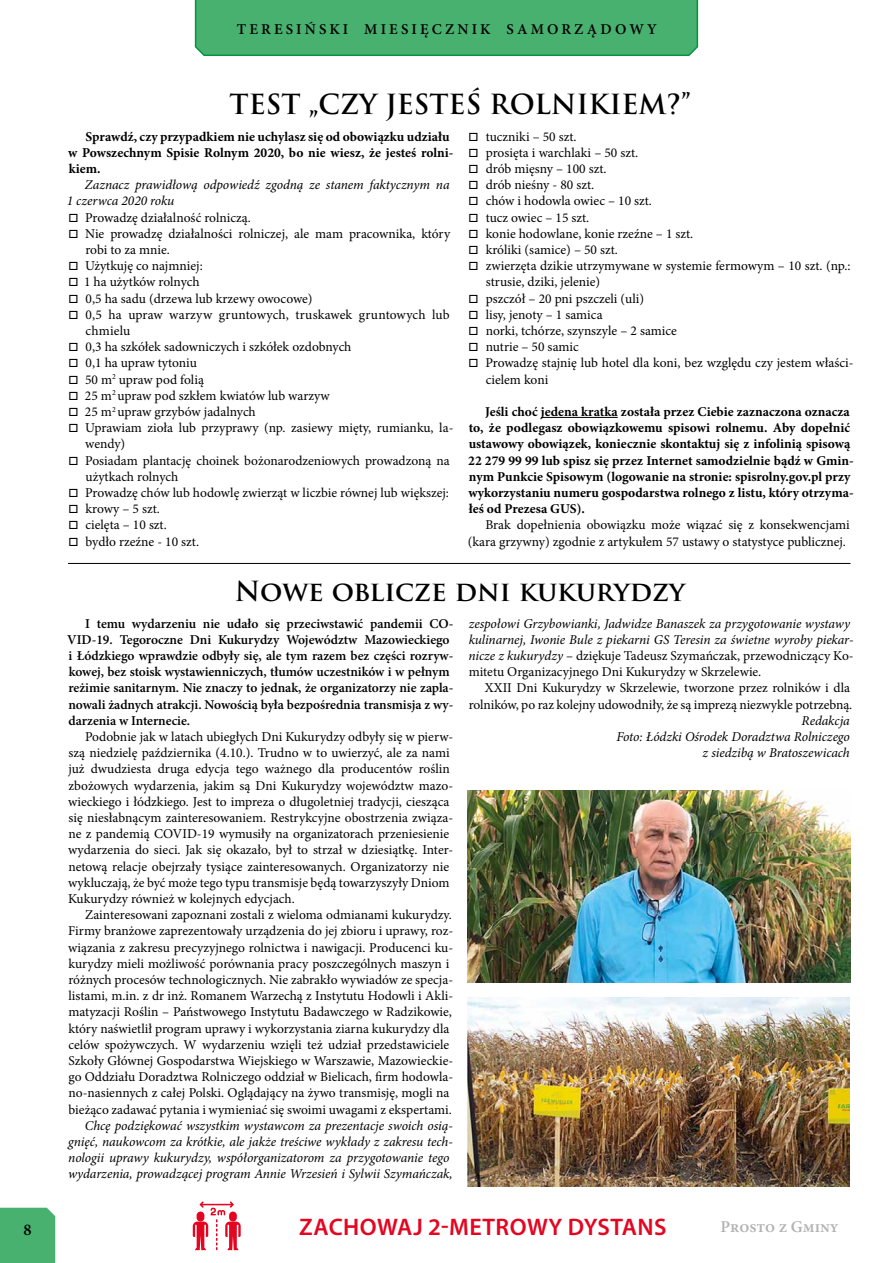
<style>
.page{position:relative;width:893px;height:1263px;background:#fff}
.page>*{position:absolute;margin:0;border:0;box-sizing:border-box;transform-origin:0 0}
.t1{font:700 27px "Trajan Pro";color:#000}
.t2{font:600 24px "Myriad Pro";letter-spacing:.02em;color:#e40521}
.t3{font:600 16.5px "Minion Pro";color:#b3b2b2}
.t4{font:600 16.5px "Minion Pro";color:#000}
.t5{font:600 15px "Minion Pro";letter-spacing:.21em;color:#000}
.t6{font:13.5px/16.2px "Minion Pro";color:#000}
.t7{font:italic 13.5px/16.2px "Minion Pro";letter-spacing:-.005em;color:#000}
.t8{font:700 13.5px/16.2px "Minion Pro";color:#000}
.t9{font:600 13.5px/16.2px "Minion Pro";letter-spacing:-.005em;color:#000}
.s1{font-style:normal}
</style>
<div class="page">
<div style="left:194px;top:0;width:505px;height:56px;background:#49b170"></div>
<div style="left:0;top:1208px;width:55px;height:55px;background:#49b170"></div>
<svg style="left:193px;top:1201px;width:48px;height:49px"></svg>
<div style="left:229px;top:1211px;width:8px;height:10px;background:#e40521;border-radius:4px"></div>
<hr style="left:68px;top:563px;width:782px;height:1px;background:#000">
<img style="left:467px;top:791px;width:383px;height:191px">
<img style="left:467px;top:997px;width:383px;height:189px">
<hr style="left:541px;top:417px;width:77px;height:1px;background:#000">
<p class="t5" style="left:237px;top:19px;width:422px">teresiński miesięcznik samorządowy</p>
<h1 class="t1" style="left:230px;top:87px;width:463px">TEST „CZY JESTEŚ ROLNIKIEM?”</h1>
<p class="t8" style="left:68px;top:128px;width:387px;text-indent:17px">Sprawdź, czy przypadkiem nie uchylasz się od obowiązku udziału w Powszechnym Spisie Rolnym 2020, bo nie wiesz, że jesteś rolni&shy;kiem.</p>
<p class="t7" style="left:67px;top:177px;width:384px;text-indent:18px">Zaznacz prawidłową odpowiedź zgodną ze stanem faktycznym na<br>1 czerwca 2020 roku</p>
<p class="t6" style="left:84px;top:209px;width:371px">Prowadzę działalność rolniczą.<br>Nie prowadzę działalności rolniczej, ale mam pracownika, który robi to za mnie.<br>Użytkuję co najmniej:<br>1 ha użytków rolnych<br>0,5 ha sadu (drzewa lub krzewy owocowe)<br>0,5 ha upraw warzyw gruntowych, truskawek gruntowych lub chmielu<br>0,3 ha szkółek sadowniczych i szkółek ozdobnych<br>0,1 ha upraw tytoniu<br>50 m<sup>2</sup> upraw pod folią<br>25 m<sup>2</sup> upraw pod szkłem kwiatów lub warzyw<br>25 m<sup>2</sup> upraw grzybów jadalnych<br>Uprawiam zioła lub przyprawy (np. zasiewy mięty, rumianku, la&shy;wendy)<br>Posiadam plantację choinek bożonarodzeniowych prowadzoną na użytkach rolnych<br>Prowadzę chów lub hodowlę zwierząt w liczbie równej lub większej: krowy – 5 szt.<br>cielęta – 10 szt.<br>bydło rzeźne - 10 szt.</p>
<p class="t6" style="left:485px;top:128px;width:370px">tuczniki – 50 szt.<br>prosięta i warchlaki – 50 szt.<br>drób mięsny – 100 szt.<br>drób nieśny - 80 szt.<br>chów i hodowla owiec – 10 szt.<br>tucz owiec – 15 szt.<br>konie hodowlane, konie rzeźne – 1 szt.<br>króliki (samice) – 50 szt.<br>zwierzęta dzikie utrzymywane w systemie fermowym – 10 szt. (np.: strusie, dziki, jelenie)<br>pszczół – 20 pni pszczeli (uli)<br>lisy, jenoty – 1 samica<br>norki, tchórze, szynszyle – 2 samice<br>nutrie – 50 samic<br>Prowadzę stajnię lub hotel dla koni, bez względu czy jestem właści&shy;cielem koni</p>
<p class="t8" style="left:468px;top:403px;width:387px;text-indent:17px">Jeśli choć jedena kratka została przez Ciebie zaznaczona oznacza to, że podlegasz obowiązkowemu spisowi rolnemu. Aby dopełnić ustawowy obowiązek, koniecznie skontaktuj się z infolinią spisową 22 279 99 99 lub spisz się przez Internet samodzielnie bądź w Gmin&shy;nym Punkcie Spisowym (logowanie na stronie: spisrolny.gov.pl przy wykorzystaniu numeru gospodarstwa rolnego z listu, który otrzyma&shy;łeś od Prezesa GUS).</p>
<p class="t6" style="left:468px;top:517px;width:383px;text-align:right">Brak dopełnienia obowiązku może wiązać się z konsekwencjami (kara grzywny) zgodnie z artykułem 57 ustawy o statystyce publicznej.</p>
<h1 class="t1" style="left:235px;top:574px;width:452px">Nowe oblicze dni kukurydzy</h1>
<p class="t9" style="left:67px;top:615px;width:388px;text-indent:18px">I temu wydarzeniu nie udało się przeciwstawić pandemii CO - VID -19. Tegoroczne Dni Kukurydzy Województw Mazowieckiego i Łódzkiego wprawdzie odbyły się, ale tym razem bez części rozryw&shy;kowej, bez stoisk wystawienniczych, tłumów uczestników i w pełnym reżimie sanitarnym. Nie znaczy to jednak, że organizatorzy nie zapla&shy;nowali żadnych atrakcji. Nowością była bezpośrednia transmisja z wy&shy;darzenia w Internecie.</p>
<p class="t6" style="left:68px;top:729px;width:387px;text-indent:17px">Podobnie jak w latach ubiegłych Dni Kukurydzy odbyły się w pierw&shy;szą niedzielę października (4.10.). Trudno w to uwierzyć, ale za nami już dwudziesta druga edycja tego ważnego dla producentów roślin zbożowych wydarzenia, jakim są Dni Kukurydzy województw mazo&shy;wieckiego i łódzkiego. Jest to impreza o długoletniej tradycji, ciesząca się niesłabnącym zainteresowaniem. Restrykcyjne obostrzenia związa&shy;ne z pandemią COVID-19 wymusiły na organizatorach przeniesienie wydarzenia do sieci. Jak się okazało, był to strzał w dziesiątkę. Inter&shy;netową relacje obejrzały tysiące zainteresowanych. Organizatorzy nie wykluczają, że być może tego typu transmisje będą towarzyszyły Dniom Kukurydzy również w kolejnych edycjach.</p>
<p class="t6" style="left:68px;top:907px;width:387px;text-indent:17px">Zainteresowani zapoznani zostali z wieloma odmianami kukurydzy.<br>Firmy branżowe zaprezentowały urządzenia do jej zbioru i uprawy, roz&shy;wiązania z zakresu precyzyjnego rolnictwa i nawigacji. Producenci ku&shy;kurydzy mieli możliwość porównania pracy poszczególnych maszyn i różnych procesów technologicznych. Nie zabrakło wywiadów ze specja&shy;listami, m.in. z dr inż. Romanem Warzechą z Instytutu Hodowli i Akli&shy;matyzacji Roślin – Państwowego Instytutu Badawczego w Radzikowie, który naświetlił program uprawy i wykorzystania ziarna kukurydzy dla celów spożywczych. W wydarzeniu wzięli też udział przedstawiciele Szkoły Głównej Gospodarstwa Wiejskiego w Warszawie, Mazowieckie&shy;go Oddziału Doradztwa Rolniczego oddział w Bielicach, firm hodowla&shy;no-nasiennych z całej Polski. Oglądający na żywo transmisję, mogli na bieżąco zadawać pytania i wymieniać się swoimi uwagami z ekspertami.</p>
<p class="t7" style="left:68px;top:1117px;width:386px;text-indent:17px">Chcę podziękować wszystkim wystawcom za prezentacje swoich osią&shy;gnięć, naukowcom za krótkie, ale jakże treściwe wykłady z zakresu tech&shy;nologii uprawy kukurydzy, współorganizatorom za przygotowanie tego wydarzenia, prowadzącej program Annie Wrzesień i Sylwii Szymańczak,</p>
<p class="t7" style="left:468px;top:615px;width:387px">zespołowi Grzybowianki, Jadwidze Banaszek za przygotowanie wystawy kulinarnej, Iwonie Bule z piekarni GS Teresin za świetne wyroby piekar&shy;nicze z kukurydzy <span class="s1">– dziękuje Tadeusz Szymańczak, przewodniczący Ko&shy;mitetu Organizacyjnego Dni Kukurydzy w Skrzelewie.</span></p>
<p class="t6" style="left:469px;top:680px;width:385px;text-align:right">XXII Dni Kukurydzy w Skrzelewie, tworzone przez rolników i dla rolników, po raz kolejny udowodniły, że są imprezą niezwykle potrzebną.</p>
<p class="t7" style="left:616px;top:712px;width:235px;text-align:right">Redakcja<br>Foto: Łódzki Ośrodek Doradztwa Rolniczego z siedzibą w Bratoszewicach</p>
<h2 class="t2" style="left:299px;top:1211px;width:369px">ZACHOWAJ 2-METROWY DYSTANS</h2>
<p class="t4" style="left:24px;top:1218px;width:10px">8</p>
<p class="t3" style="left:720px;top:1215px;width:120px">Prosto z Gminy</p>
</div>
